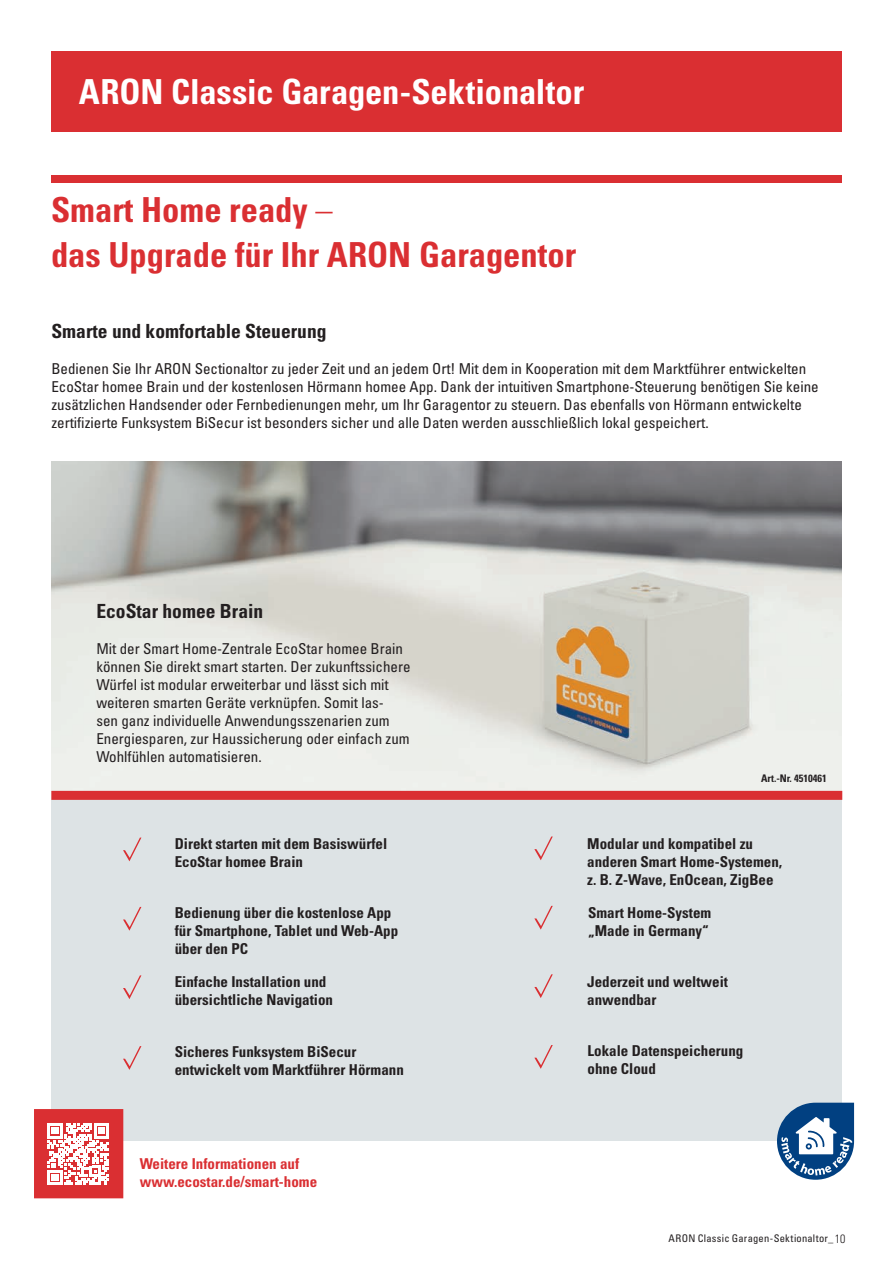
<style>
.page{position:relative;width:893px;height:1263px;background:#fff}
.page>*{position:absolute;margin:0;border:0;box-sizing:border-box;transform-origin:0 0}
.t1{font:700 condensed 34.5px/45px "Univers LT Pro";color:#da2f32}
.t2{font:700 condensed 34.5px "Univers LT Pro";letter-spacing:-.005em;color:#fff}
.t3{font:700 condensed 19.5px "Univers LT Pro";color:#231f20}
.t4{font:condensed 15px/18px "Univers LT Pro";color:#231f20}
.t5{font:700 condensed 15px/18px "Univers LT Pro";color:#231f20}
.t6{font:700 condensed 15px/18px "Univers LT Pro";color:#da2f32}
.t7{font:300 condensed 12px "Univers LT Pro";color:#231f20}
.t8{font:condensed 10.5px "Univers LT Pro";letter-spacing:.025em;color:#231f20}
.t9{font:700 condensed 10.5px "Univers LT Pro";color:#231f20}
.s1{font-weight:300}
</style>
<div class="page">
<img style="left:51px;top:461px;width:791px;height:330px">
<div style="left:51px;top:800px;width:791px;height:341px;background:#dde3e5"></div>
<div style="left:51px;top:791px;width:791px;height:9px;background:#da2f32"></div>
<div style="left:34px;top:1109px;width:89px;height:89px;background:#da2f32"></div>
<svg style="left:48px;top:1123px;width:61px;height:62px"></svg>
<div style="left:51px;top:51px;width:791px;height:81px;background:#da2f32"></div>
<div style="left:51px;top:175px;width:791px;height:8px;background:#da2f32"></div>
<svg style="left:123px;top:837px;width:18px;height:24px"></svg>
<svg style="left:123px;top:907px;width:18px;height:24px"></svg>
<svg style="left:123px;top:975px;width:18px;height:24px"></svg>
<svg style="left:123px;top:1046px;width:18px;height:24px"></svg>
<svg style="left:534px;top:836px;width:19px;height:24px"></svg>
<svg style="left:534px;top:906px;width:19px;height:23px"></svg>
<svg style="left:534px;top:974px;width:19px;height:24px"></svg>
<svg style="left:534px;top:1045px;width:19px;height:24px"></svg>
<svg style="left:777px;top:1103px;width:77px;height:77px"></svg>
<h1 class="t2" style="left:79px;top:70px;width:507px">ARON Classic Garagen-Sektionaltor</h1>
<h1 class="t1" style="left:51px;top:186px;width:527px">Smart Home ready <span class="s1">–<br></span>das Upgrade für Ihr ARON Garagentor</h1>
<h2 class="t3" style="left:51px;top:319px;width:277px">Smarte und komfortable Steuerung</h2>
<p class="t4" style="left:51px;top:359px;width:769px">Bedienen Sie Ihr ARON Sectionaltor zu jeder Zeit und an jedem Ort! Mit dem in Kooperation mit dem Marktführer entwickelten EcoStar homee Brain und der kostenlosen Hörmann homee App. Dank der intuitiven Smartphone-Steuerung benötigen Sie keine zusätzlichen Handsender oder Fernbedienungen mehr, um Ihr Garagentor zu steuern. Das ebenfalls von Hörmann entwickelte zertifizierte Funksystem BiSecur ist besonders sicher und alle Daten werden ausschließlich lokal gespeichert.</p>
<h2 class="t3" style="left:96px;top:599px;width:168px">EcoStar homee Brain</h2>
<p class="t4" style="left:96px;top:639px;width:316px">Mit der Smart Home-Zentrale EcoStar homee Brain können Sie direkt smart starten. Der zukunftssichere Würfel ist modular erweiterbar und lässt sich mit weiteren smarten Geräte verknüpfen. Somit las-<br>sen ganz individuelle Anwendungsszenarien zum Energiesparen, zur Haussicherung oder einfach zum Wohlfühlen automatisieren.</p>
<p class="t5" style="left:175px;top:834px;width:214px">Direkt starten mit dem Basiswürfel<br>EcoStar homee Brain</p>
<p class="t5" style="left:175px;top:903px;width:225px">Bedienung über die kostenlose App für Smartphone, Tablet und Web-App über den PC</p>
<p class="t5" style="left:175px;top:972px;width:160px">Einfache Installation und übersichtliche Navigation</p>
<p class="t5" style="left:175px;top:1042px;width:231px">Sicheres Funksystem BiSecur entwickelt vom Marktführer Hörmann</p>
<p class="t6" style="left:140px;top:1155px;width:179px">Weitere Informationen auf www.ecostar.de/smart-home</p>
<p class="t9" style="left:761px;top:771px;width:67px">Art.-Nr. 4510461</p>
<p class="t5" style="left:587px;top:834px;width:196px">Modular und kompatibel zu anderen Smart Home-Systemen, z. B. Z-Wave, EnOcean, ZigBee</p>
<p class="t5" style="left:588px;top:903px;width:125px">Smart Home-System „Made in Germany“</p>
<p class="t5" style="left:587px;top:973px;width:142px">Jederzeit und weltweit anwendbar</p>
<p class="t5" style="left:588px;top:1042px;width:157px">Lokale Datenspeicherung ohne Cloud</p>
<p class="t8" style="left:668px;top:1231px;width:166px">ARON Classic Garagen-Sektionaltor_</p>
<p class="t7" style="left:835px;top:1231px;width:12px">10</p>
</div>
